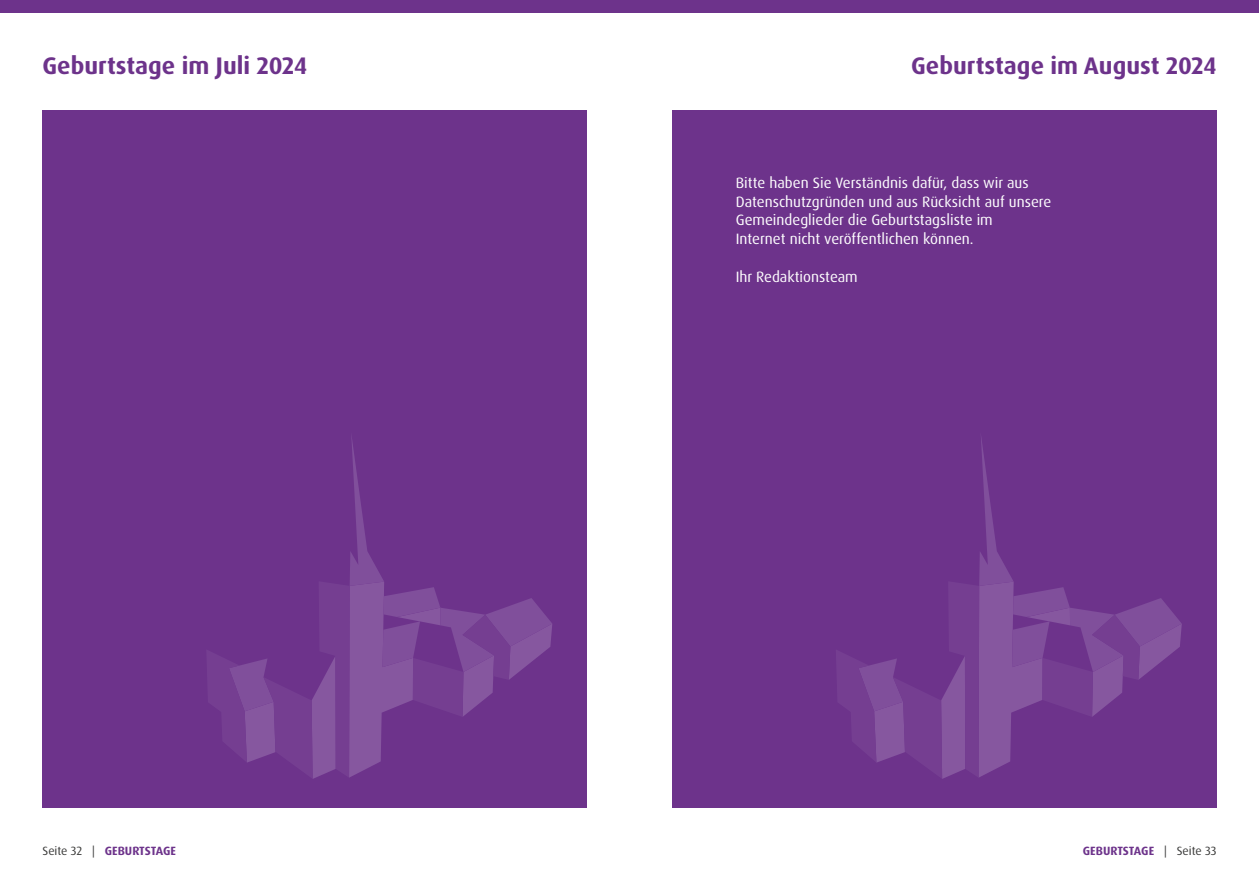
<style>
.page{position:relative;width:1259px;height:893px;background:#fff}
.page>*{position:absolute;margin:0;border:0;box-sizing:border-box;transform-origin:0 0}
.t1{font:700 24px "Dax Pro";color:#6d338b}
.t2{font:15px/18.8px "Dax Pro";color:#fff}
.t3{font:700 12px "Dax Pro";letter-spacing:-.005em;color:#6d338b}
.s1{font-weight:400;color:#3a3a39}
</style>
<div class="page">
<div style="left:0;top:0;width:629px;height:13px;background:#6d338b"></div>
<div style="left:629px;top:0;width:630px;height:13px;background:#6d338b"></div>
<div style="left:43px;top:110px;width:544px;height:698px;background:#6d338b"></div>
<svg style="left:207px;top:437px;width:345px;height:342px"></svg>
<div style="left:672px;top:110px;width:544px;height:698px;background:#6d338b"></div>
<svg style="left:836px;top:438px;width:345px;height:341px"></svg>
<h1 class="t1" style="left:43px;top:50px;width:266px">Geburtstage im Juli 2024</h1>
<h1 class="t1" style="left:911px;top:50px;width:307px">Geburtstage im August 2024</h1>
<p class="t2" style="left:736px;top:173px;width:317px">Bitte haben Sie Verständnis dafür, dass wir aus Datenschutzgründen und aus Rücksicht auf unsere Gemeindeglieder die Geburtstagsliste im<br>Internet nicht veröffentlichen können.</p>
<p class="t2" style="left:736px;top:267px;width:123px">Ihr Redaktionsteam</p>
<p class="t3" style="left:43px;top:843px;width:135px"><span class="s1">Seite 32 |</span> GEBURTSTAGE</p>
<p class="t3" style="left:1083px;top:843px;width:135px">GEBURTSTAGE <span class="s1">| Seite 33</span></p>
</div>
